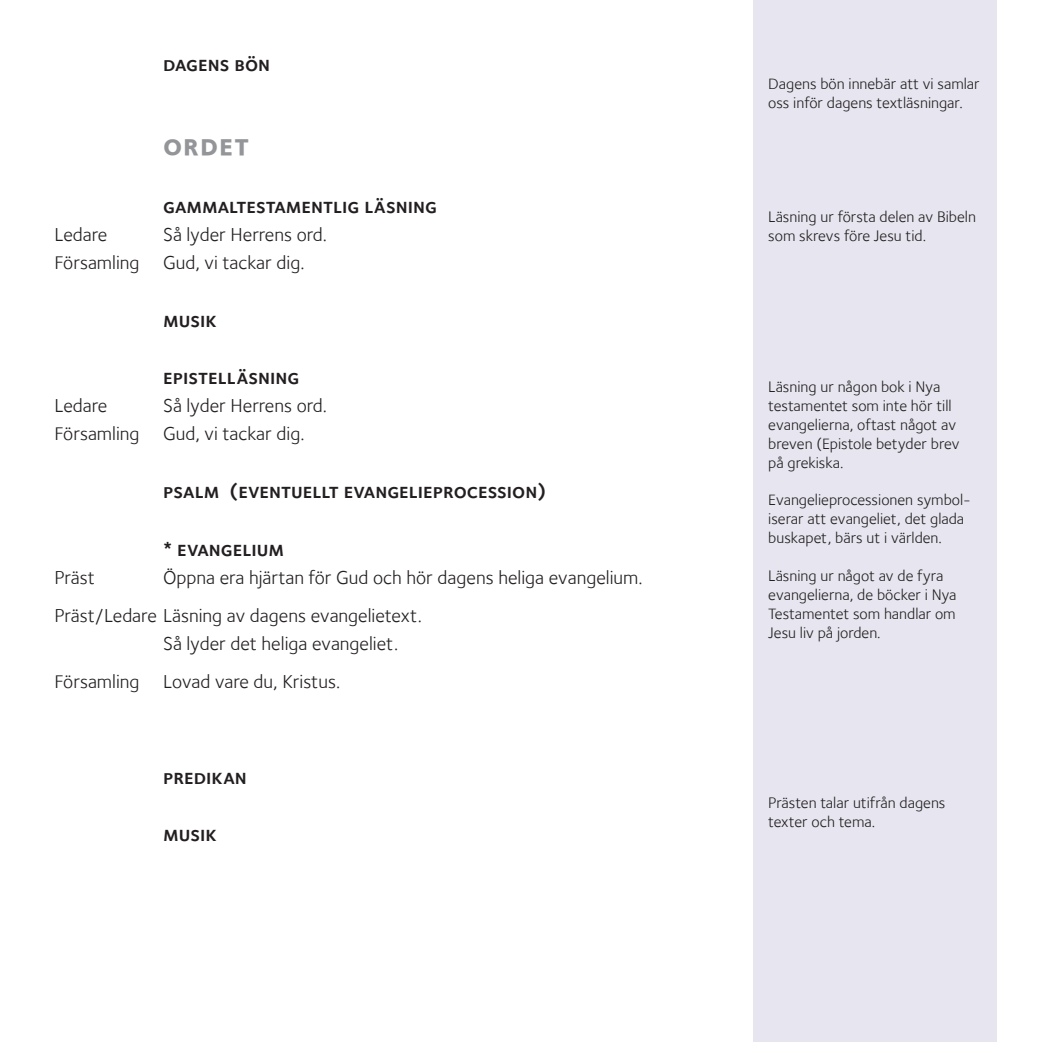
<style>
.page{position:relative;width:1042px;height:1042px;background:#fff}
.page>*{position:absolute;margin:0;border:0;box-sizing:border-box;transform-origin:0 0}
.Gudstjänstens_delar{font:29.75px "Foundry Sterling Bold Expert";letter-spacing:.035em;color:#939598}
.Händelser{font:21px "Foundry Sterling Demi Expert";color:#231f20}
.Foundry_bön{font:21px "Foundry Sterling Demi Expert";color:#231f20}
.Foundry_bön-2{font:19.25px/28px "Foundry Sterling";color:#231f20}
.Styckeformat_1{font:15.75px/18.9px "Foundry Sterling";color:#231f20}
</style>
<div class="page">
<div style="left:753px;top:0;width:243px;height:1042px;background:#e7e6f0"></div>
<p class="Foundry_bön" style="left:163px;top:51px;width:109px">dagens bön</p>
<p class="Gudstjänstens_delar" style="left:163px;top:127px;width:88px">ordet</p>
<p class="Händelser" style="left:163px;top:193px;width:275px">gammaltestamentlig läsning</p>
<p class="Foundry_bön-2" style="left:55px;top:220px;width:54px">Ledare</p>
<p class="Foundry_bön-2" style="left:163px;top:220px;width:165px">Så lyder Herrens ord.</p>
<p class="Foundry_bön-2" style="left:55px;top:248px;width:251px">Församling Gud, vi tackar dig.</p>
<p class="Händelser" style="left:163px;top:307px;width:55px">musik</p>
<p class="Händelser" style="left:163px;top:364px;width:138px">epistelläsning</p>
<p class="Foundry_bön-2" style="left:55px;top:392px;width:54px">Ledare</p>
<p class="Foundry_bön-2" style="left:163px;top:392px;width:165px">Så lyder Herrens ord.</p>
<p class="Foundry_bön-2" style="left:55px;top:420px;width:251px">Församling Gud, vi tackar dig.</p>
<p class="Händelser" style="left:163px;top:478px;width:384px">psalm (eventuellt evangelieprocession)</p>
<p class="Händelser" style="left:163px;top:536px;width:122px">* evangelium</p>
<p class="Foundry_bön-2" style="left:55px;top:563px;width:42px">Präst</p>
<p class="Foundry_bön-2" style="left:163px;top:563px;width:481px">Öppna era hjärtan för Gud och hör dagens heliga evangelium.</p>
<p class="Foundry_bön-2" style="left:163px;top:601px;width:260px;text-indent:-108px">Präst/Ledare Läsning av dagens evangelietext.<br>Så lyder det heliga evangeliet.</p>
<p class="Foundry_bön-2" style="left:55px;top:667px;width:287px">Församling Lovad vare du, Kristus.</p>
<p class="Händelser" style="left:163px;top:763px;width:85px">predikan</p>
<p class="Händelser" style="left:163px;top:821px;width:55px">musik</p>
<p class="Styckeformat_1" style="left:768px;top:75px;width:213px">Dagens bön innebär att vi samlar oss inför dagens textläsningar.</p>
<p class="Styckeformat_1" style="left:768px;top:207px;width:209px">Läsning ur första delen av Bibeln som skrevs före Jesu tid.</p>
<p class="Styckeformat_1" style="left:768px;top:377px;width:193px">Läsning ur någon bok i Nya testamentet som inte hör till evangelierna, oftast något av breven (Epistole betyder brev på grekiska.</p>
<p class="Styckeformat_1" style="left:768px;top:490px;width:204px">Evangelieprocessionen symbol&shy;iserar att evangeliet, det glada buskapet, bärs ut i världen.</p>
<p class="Styckeformat_1" style="left:768px;top:566px;width:190px">Läsning ur något av de fyra evangelierna, de böcker i Nya<br>Testamentet som handlar om<br>Jesu liv på jorden.</p>
<p class="Styckeformat_1" style="left:768px;top:793px;width:179px">Prästen talar utifrån dagens texter och tema.</p>
</div>
